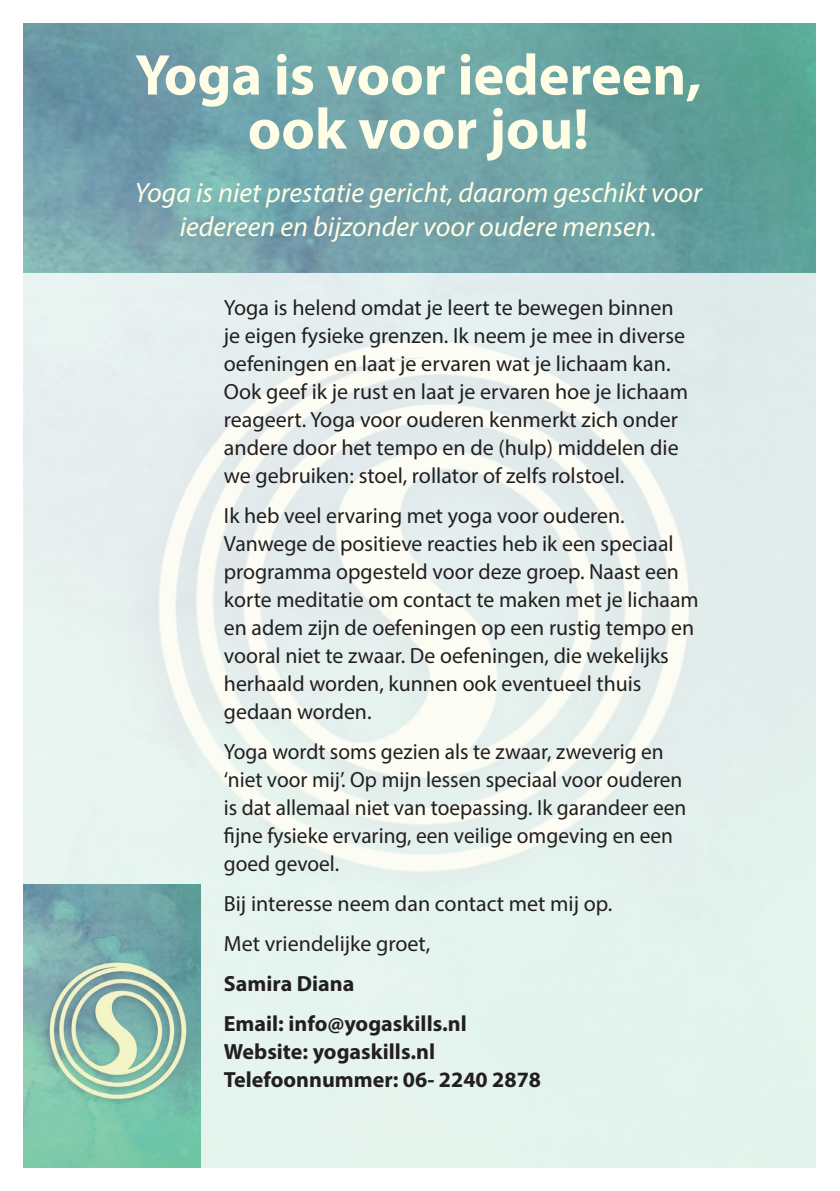
<style>
.page{position:relative;width:840px;height:1191px;background:#fff}
.page>*{position:absolute;margin:0;border:0;box-sizing:border-box;transform-origin:0 0}
.t1{font:700 58px/54px "Myriad Pro";color:#fffde5;text-align:center}
.t2{font:italic 28px/33.6px "Myriad Pro";color:#fffde5;text-align:center}
.t3{font:22px/28px "Myriad Pro";color:#231f20}
.t4{font:700 22px/40px "Myriad Pro";color:#231f20}
</style>
<div class="page">
<img style="left:24px;top:24px;width:790px;height:1143px">
<img style="left:24px;top:884px;width:177px;height:283px">
<h1 class="t1" style="left:135px;top:46px;width:567px">Yoga is voor iedereen, ook voor jou!</h1>
<p class="t2" style="left:134px;top:175px;width:568px">Yoga is niet prestatie gericht, daarom geschikt voor iedereen en bijzonder voor oudere mensen.</p>
<p class="t3" style="left:224px;top:293px;width:465px">Yoga is helend omdat je leert te bewegen binnen je eigen fysieke grenzen. Ik neem je mee in diverse oefeningen en laat je ervaren wat je lichaam kan.<br>Ook geef ik je rust en laat je ervaren hoe je lichaam reageert. Yoga voor ouderen kenmerkt zich onder andere door het tempo en de (hulp) middelen die we gebruiken: stoel, rollator of zelfs rolstoel.</p>
<p class="t3" style="left:224px;top:501px;width:476px">Ik heb veel ervaring met yoga voor ouderen.<br>Vanwege de positieve reacties heb ik een speciaal programma opgesteld voor deze groep. Naast een korte meditatie om contact te maken met je lichaam en adem zijn de oefeningen op een rustig tempo en vooral niet te zwaar. De oefeningen, die wekelijks herhaald worden, kunnen ook eventueel thuis gedaan worden.</p>
<p class="t3" style="left:224px;top:737px;width:463px">Yoga wordt soms gezien als te zwaar, zweverig en ‘niet voor mij’. Op mijn lessen speciaal voor ouderen is dat allemaal niet van toepassing. Ik garandeer een fijne fysieke ervaring, een veilige omgeving en een goed gevoel.</p>
<p class="t3" style="left:224px;top:883px;width:390px;line-height:40px">Bij interesse neem dan contact met mij op.<br>Met vriendelijke groet,</p>
<p class="t4" style="left:224px;top:963px;width:244px">Samira Diana<br>Email: info@yogaskills.nl</p>
<p class="t4" style="left:224px;top:1037px;width:318px;line-height:28px">Website: yogaskills.nl<br>Telefoonnummer: 06- 2240 2878</p>
</div>
